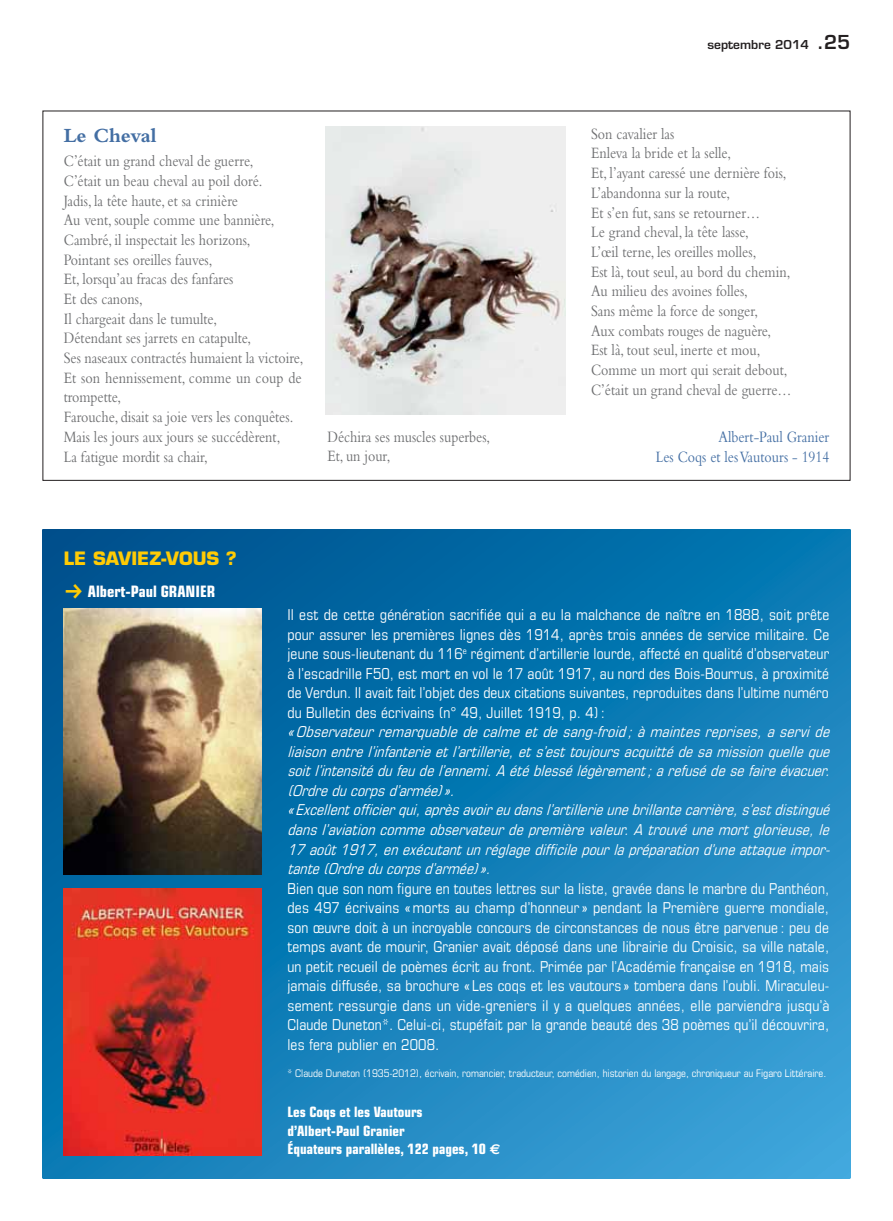
<style>
.page{position:relative;width:893px;height:1221px;background:#fff}
.page>*{position:absolute;margin:0;border:0;box-sizing:border-box;transform-origin:0 0}
.t1{font:700 21px "Bembo";color:#436ea3}
.t2{font:700 18px "Eurostile";color:#ffcb04}
.t3{font:16.5px/19.6px "Bembo";color:#6d6e70;scale:.85 1}
.t4{font:16.5px/19.6px "Bembo";color:#436ea3;text-align:right;scale:.85 1}
.t5{font:700 condensed 15.75px "Eurostile";color:#fff}
.t6{font:condensed 15px/19.5px "Eurostile";letter-spacing:.01em;color:#fff;text-align:justify}
.t7{font:italic condensed 15px/19.5px "Eurostile";letter-spacing:.01em;color:#fff}
.t8{font:700 condensed 14.25px/18.8px "Eurostile";color:#fff}
.t9{font:600 12px "Eurostile";color:#231f20}
.t10{font:condensed 10.5px "Eurostile";color:#fff}
.s1{font-family:"FF Dingbests";font-weight:400;font-stretch:normal;font-size:25.5px;color:#ffcb04}
.s2{font-size:18.75px}
.s3{font-family:"Euro Sans";font-stretch:normal}
</style>
<div class="page">
<svg style="left:43px;top:529px;width:807px;height:649px;background:#147db7"></svg>
<img style="left:325px;top:126px;width:241px;height:288px">
<img style="left:64px;top:888px;width:198px;height:267px">
<img style="left:64px;top:608px;width:198px;height:266px">
<h1 class="t1" style="left:64px;top:128px;width:94px">Le Cheval</h1>
<p class="t3" style="left:64px;top:153px;width:283px">C’était un grand cheval de guerre,<br>C’était un beau cheval au poil doré.<br>Jadis, la tête haute, et sa crinière<br>Au vent, souple comme une bannière, Cambré, il inspectait les horizons,<br>Pointant ses oreilles fauves,<br>Et, lorsqu’au fracas des fanfares<br>Et des canons,<br>Il chargeait dans le tumulte,<br>Détendant ses jarrets en catapulte,<br>Ses naseaux contractés humaient la victoire, Et son hennissement, comme un coup de trompette,<br>Farouche, disait sa joie vers les conquêtes.<br>Mais les jours aux jours se succédèrent,<br>La fatigue mordit sa chair,</p>
<p class="t3" style="left:327px;top:428px;width:193px">Déchira ses muscles superbes,<br>Et, un jour,</p>
<p class="t2" style="left:64px;top:551px;width:175px">LE SAVIEZ-VOUS ?</p>
<p class="t5" style="left:64px;top:585px;width:153px"><span class="s1">f</span> Albert-Paul GRANIER</p>
<p class="t9" style="left:707px;top:40px;width:144px">septembre 2014 <span class="s2">.25</span></p>
<p class="t3" style="left:591px;top:125px;width:237px">Son cavalier las<br>Enleva la bride et la selle,<br>Et, l’ayant caressé une dernière fois,<br>L’abandonna sur la route,<br>Et s’en fut, sans se retourner…<br>Le grand cheval, la tête lasse,<br>L’œil terne, les oreilles molles,<br>Est là, tout seul, au bord du chemin,<br>Au milieu des avoines folles,<br>Sans même la force de songer,<br>Aux combats rouges de naguère,<br>Est là, tout seul, inerte et mou,<br>Comme un mort qui serait debout,<br>C’était un grand cheval de guerre…</p>
<p class="t4" style="left:656px;top:428px;width:206px">Albert-Paul Granier<br>Les Coqs et les Vautours - 1914</p>
<p class="t6" style="left:287px;top:606px;width:544px">Il est de cette génération sacrifiée qui a eu la malchance de naître en 1888, soit prête pour assurer les premières lignes dès 1914, après trois années de service militaire. Ce jeune sous-lieutenant du 116<sup>e</sup> régiment d’artillerie lourde, affecté en qualité d’observateur à l’escadrille F50, est mort en vol le 17 août 1917, au nord des Bois-Bourrus, à proximité de Verdun. Il avait fait l’objet des deux citations suivantes, reproduites dans l’ultime numéro du Bulletin des écrivains (n° 49, Juillet 1919, p. 4) :</p>
<p class="t7" style="left:287px;top:723px;width:547px">«Observateur remarquable de calme et de sang-froid ; à maintes reprises, a servi de liaison entre l’infanterie et l’artillerie, et s’est toujours acquitté de sa mission quelle que soit l’intensité du feu de l’ennemi. A été blessé légèrement; a refusé de se faire évacuer. (Ordre du corps d’armée)».<br>«Excellentofficierqui,après avoireu dans l’artillerie une brillante carrière,s’estdistingué dans l’aviation comme observateur de première valeur. A trouvé une mort glorieuse, le 17 août 1917, en exécutant un réglage difficile pour la préparation d’une attaque impor&shy;tante (Ordre du corps d’armée)».</p>
<p class="t6" style="left:287px;top:879px;width:544px">Bien que son nom figure en toutes lettres sur la liste, gravée dans le marbre du Panthéon, des 497 écrivains « morts au champ d’honneur » pendant la Première guerre mondiale, son œuvre doit à un incroyable concours de circonstances de nous être parvenue : peu de temps avant de mourir, Granier avait déposé dans une librairie du Croisic, sa ville natale, un petit recueil de poèmes écrit au front. Primée par l’Académie française en 1918, mais jamais diffusée, sa brochure « Les coqs et les vautours » tombera dans l’oubli. Miraculeu&shy;sement ressurgie dans un vide-greniers il y a quelques années, elle parviendra jusqu’à Claude Duneton*. Celui-ci, stupéfait par la grande beauté des 38 poèmes qu’il découvrira, les fera publier en 2008.</p>
<p class="t10" style="left:287px;top:1069px;width:540px">* Claude Duneton (1935-2012), écrivain, romancier, traducteur, comédien, historien du langage, chroniqueur au Figaro Littéraire.</p>
<p class="t8" style="left:287px;top:1103px;width:214px">Les Coqs et les Vautours<br>d’Albert-Paul Granier<br>Équateurs parallèles, 122 pages, 10 <span class="s3">€</span></p>
</div>
